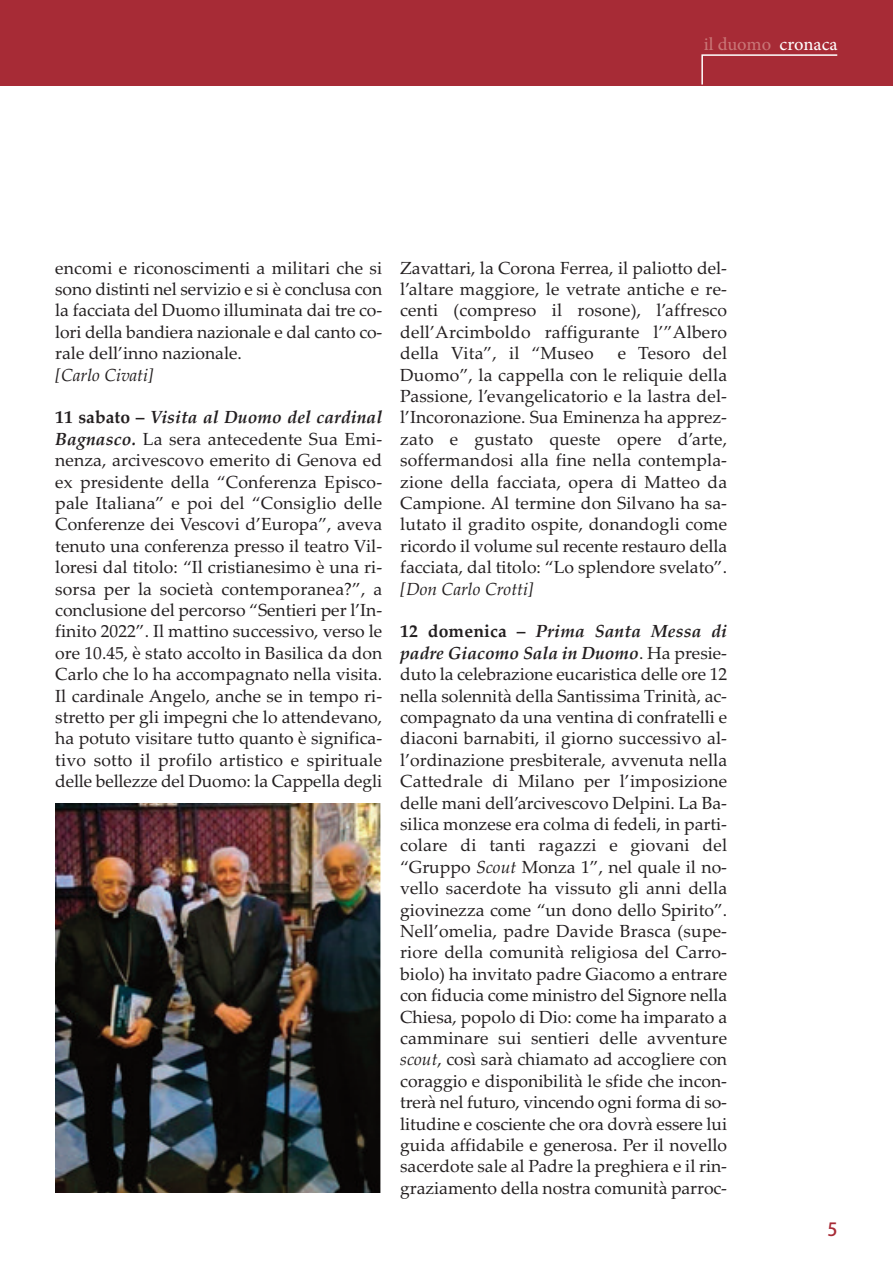
<style>
.page{position:relative;width:893px;height:1263px;background:#fff}
.page>*{position:absolute;margin:0;border:0;box-sizing:border-box;transform-origin:0 0}
.t1{font:18px "Adobe Hebrew";letter-spacing:-.005em;color:#c97677}
.t2{font:18px "Adobe Heiti Std";color:#a72b36}
.t3{font:17.55px/21.5px "Palatino Linotype";color:#231f20;text-align:justify}
.t4{font:italic 17.55px "Palatino Linotype";color:#231f20}
.s1{color:#fff}
.s2{font-weight:700}
.s3{font-weight:700;font-style:italic}
.s4{color:#202124}
.s5{font-style:italic}
</style>
<div class="page">
<div style="left:0;top:0;width:893px;height:85px;background:#a72b36"></div>
<svg style="left:701px;top:54px;width:138px;height:32px"></svg>
<img style="left:55px;top:804px;width:326px;height:388px">
<p class="t1" style="left:704px;top:38px;width:135px">il duomo <span class="s1">cronaca</span></p>
<p class="t3" style="left:55px;top:257px;width:328px">encomi e riconoscimenti a militari che si sono distinti nel servizio e si è conclusa con la facciata del Duomo illuminata dai tre co&shy;lori della bandiera nazionale e dal canto co&shy;rale dell’inno nazionale.</p>
<p class="t4" style="left:55px;top:364px;width:100px">[Carlo Civati]</p>
<p class="t3" style="left:55px;top:407px;width:328px"><span class="s2">11 sabato –</span> <span class="s3">Visita al Duomo del cardinal Bagnasco.</span> La sera antecedente Sua Emi&shy;nenza, arcivescovo emerito di Genova ed ex presidente della “Conferenza Episco&shy;pale Italiana” e poi del “Consiglio delle Conferenze dei Vescovi d’Europa<span class="s4">”,</span> aveva tenuto una conferenza presso il teatro Vil&shy;loresi dal titolo: “Il cristianesimo è una ri&shy;sorsa per la società contemporanea?”, a conclusione del percorso “Sentieri per l’In&shy;finito 2022”. Il mattino successivo, verso le ore 10.45, è stato accolto in Basilica da don Carlo che lo ha accompagnato nella visita.<br>Il cardinale Angelo, anche se in tempo ri&shy;stretto per gli impegni che lo attendevano, ha potuto visitare tutto quanto è significa&shy;tivo sotto il profilo artistico e spirituale delle bellezze del Duomo: la Cappella degli</p>
<p class="t3" style="left:400px;top:257px;width:328px">Zavattari, la Corona Ferrea, il paliotto del&shy;l’altare maggiore, le vetrate antiche e re&shy;centi (compreso il rosone), l’affresco dell’Arcimboldo raffigurante l’”Albero della Vita”, il “Museo</p>
<p class="t3" style="left:400px;top:342px;width:328px;text-indent:217px">e Tesoro del Duomo”, la cappella con le reliquie della Passione, l’evangelicatorio e la lastra del&shy;l’Incoronazione. Sua Eminenza ha apprez&shy;zato e gustato queste opere d’arte, soffermandosi alla fine nella contempla&shy;zione della facciata, opera di Matteo da Campione. Al termine don Silvano ha sa&shy;lutato il gradito ospite, donandogli come ricordo il volume sul recente restauro della facciata, dal titolo: “Lo splendore svelato”.</p>
<p class="t4" style="left:400px;top:578px;width:135px">[Don Carlo Crotti]</p>
<p class="t3" style="left:400px;top:620px;width:328px"><span class="s2">12 domenica –</span> <span class="s3">Prima Santa Messa di padre Giacomo Sala in Duomo</span>. Ha presie&shy;duto la celebrazione eucaristica delle ore 12 nella solennità della Santissima Trinità, ac&shy;compagnato da una ventina di confratelli e diaconi barnabiti, il giorno successivo al&shy;l’ordinazione presbiterale, avvenuta nella Cattedrale di Milano per l’imposizione delle mani dell’arcivescovo Delpini. La Ba&shy;silica monzese era colma di fedeli, in parti&shy;colare di tanti ragazzi e giovani del “Gruppo <span class="s5">Scout</span> Monza 1”, nel quale il no&shy;vello sacerdote ha vissuto gli anni della giovinezza come “un dono dello Spirito”.<br>Nell’omelia, padre Davide Brasca (supe&shy;riore della comunità religiosa del Carro&shy;biolo) ha invitato padre Giacomo a entrare con fiducia come ministro del Signore nella Chiesa, popolo di Dio: come ha imparato a camminare sui sentieri delle avventure <span class="s5">scout</span>, così sarà chiamato ad accogliere con coraggio e disponibilità le sfide che incon&shy;trerà nel futuro, vincendo ogni forma di so&shy;litudine e cosciente che ora dovrà essere lui guida affidabile e generosa. Per il novello sacerdote sale al Padre la preghiera e il rin&shy;graziamento della nostra comunità parroc-</p>
<p class="t2" style="left:828px;top:1219px;width:12px">5</p>
</div>
